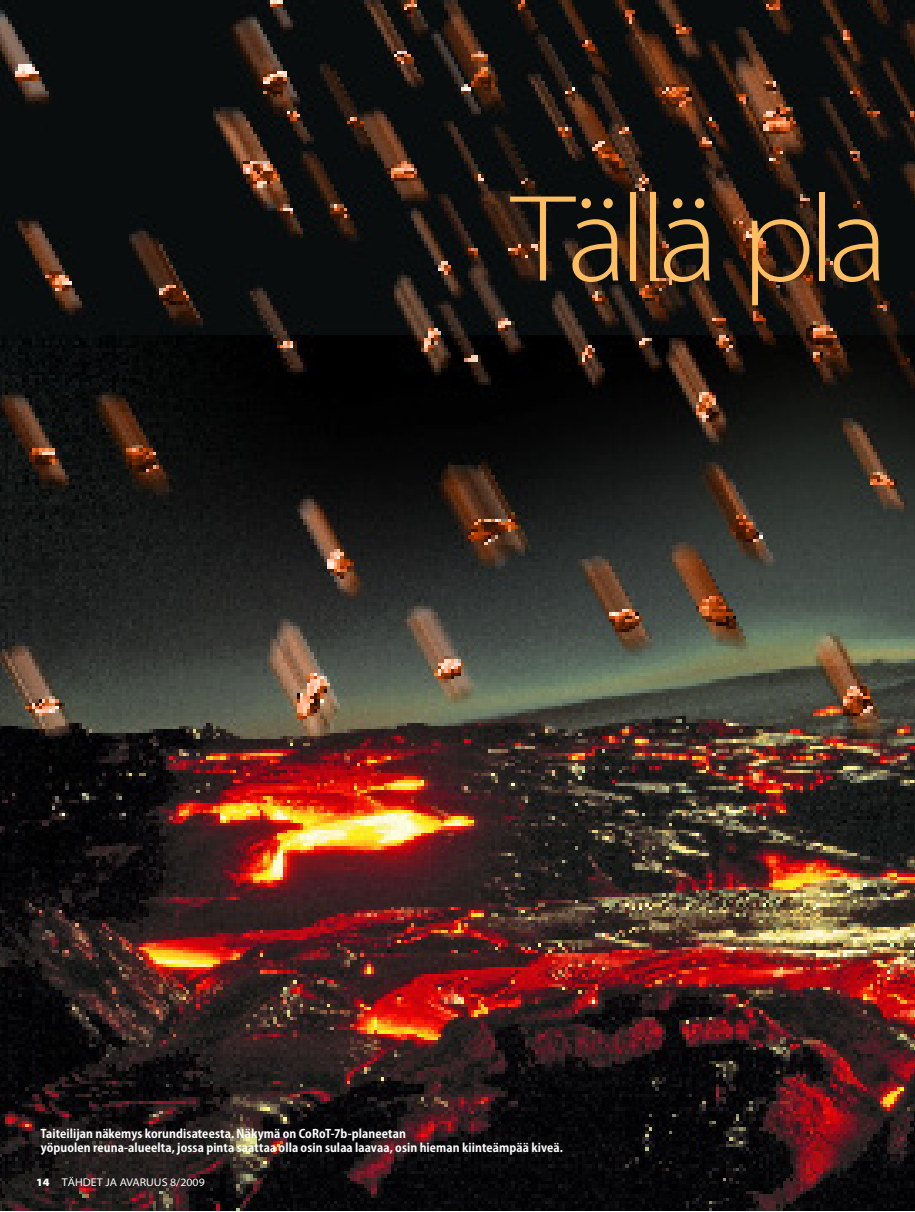
<style>
.page{position:relative;width:915px;height:1212px;background:#fff}
.page>*{position:absolute;margin:0;border:0;box-sizing:border-box;transform-origin:0 0}
.Pääotsikko{font:300 expanded 124.5px "Myriad Stars Pro XT";letter-spacing:-.06em;color:#fdbe62}
.Kuvateksti_nega{font:700 13.5px "Myriad Stars Pro";letter-spacing:.005em;color:#fff}
.Normaali{font:11.25px "Myriad Stars Pro XT Exp";letter-spacing:.005em;color:#fff}
.Normaali-2{font:900 expanded 11.25px "Myriad Stars Pro XT";color:#fff}
</style>
<div class="page">
<img style="left:0;top:0;width:914px;height:1210px">
<p class="Pääotsikko" style="left:512px;top:164px;width:377px">Tällä pla</p>
<p class="Kuvateksti_nega" style="left:40px;top:1125px;width:367px">Taiteilijan näkemys korundisateesta. Näkymä on CoRoT-7b-planeetan</p>
<p class="Kuvateksti_nega" style="left:41px;top:1139px;width:523px">yöpuolen reuna-alueelta, jossa pinta saattaa olla osin sulaa laavaa, osin hieman kiinteämpää kiveä.</p>
<p class="Normaali-2" style="left:36px;top:1175px;width:15px">14</p>
<p class="Normaali" style="left:62px;top:1176px;width:144px">TÄHDET JA AVARUUS 8/2009</p>
</div>
